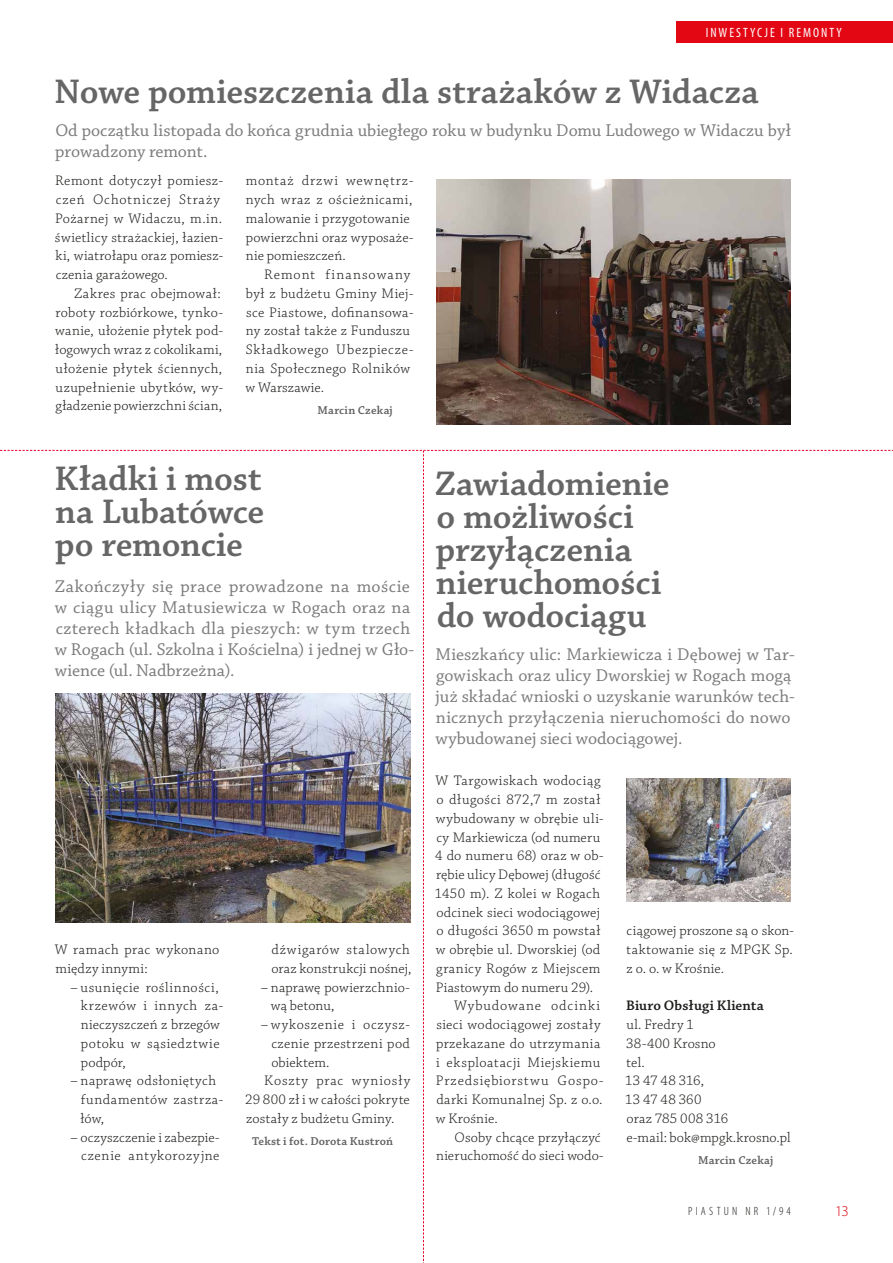
<style>
.page{position:relative;width:893px;height:1263px;background:#fff}
.page>*{position:absolute;margin:0;border:0;box-sizing:border-box;transform-origin:0 0}
.t1{font:600 36px/33px "Chaparral Pro";letter-spacing:-.005em;color:#676666}
.t2{font:18px/21px "Chaparral Pro";letter-spacing:.01em;color:#7c7b7b}
.t3{font:300 15px "Myriad Pro";color:#e30613}
.t4{font:300 14.55px/18.8px "Chaparral Pro";letter-spacing:.025em;color:#1d1d1b}
.t5{font:300 14.55px/18.8px "Chaparral Pro";letter-spacing:.005em;color:#1d1d1b;text-align:right}
.t6{font:300 14.55px "Chaparral Pro";letter-spacing:.06em;color:#1d1d1b}
.t7{font:600 14.55px "Chaparral Pro";letter-spacing:.015em;color:#1d1d1b}
.t8{font:300 14.55px "Chaparral Pro";letter-spacing:.075em;color:#1d1d1b}
.t9{font:condensed 13.5px "Myriad Pro";letter-spacing:.145em;color:#fff}
.t10{font:600 12px "Chaparral Pro";letter-spacing:.02em;color:#626161}
.t11{font:300 condensed 12px "Myriad Pro";letter-spacing:.27em;color:#1d1d1b}
</style>
<div class="page">
<div style="left:677px;top:21px;width:216px;height:22px;background:#e30613"></div>
<img style="left:55px;top:693px;width:355px;height:229px">
<img style="left:437px;top:179px;width:354px;height:245px">
<img style="left:626px;top:778px;width:165px;height:123px">
<p class="t9" style="left:706px;top:24px;width:138px">INWESTYCJE I REMONTY</p>
<h1 class="t1" style="left:55px;top:76px;width:706px">Nowe pomieszczenia dla strażaków z Widacza</h1>
<p class="t2" style="left:55px;top:120px;width:737px">Od początku listopada do końca grudnia ubiegłego roku w budynku Domu Ludowego w Widaczu był prowadzony remont.</p>
<p class="t4" style="left:55px;top:172px;width:170px">Remont dotyczył pomiesz&shy;czeń Ochotniczej Straży<br>Pożarnej w Widaczu, m.in. świetlicy strażackiej, łazien&shy;ki, wiatrołapu oraz pomiesz&shy;czenia garażowego.</p>
<p class="t4" style="left:55px;top:284px;width:169px;text-indent:19px">Zakres prac obejmował: roboty rozbiórkowe, tynko&shy;wanie, ułożenie płytek pod&shy;łogowych wraz z cokolikami, ułożenie płytek ściennych, uzupełnienie ubytków, wy&shy;gładzenie powierzchni ścian,</p>
<p class="t4" style="left:246px;top:172px;width:169px">montaż drzwi wewnętrz&shy;nych wraz z ościeżnicami, malowanie i przygotowanie powierzchni oraz wyposaże&shy;nie pomieszczeń.</p>
<p class="t4" style="left:246px;top:266px;width:169px;text-indent:19px">Remont finansowany był z budżetu Gminy Miej&shy;sce Piastowe, dofinansowa&shy;ny został także z Funduszu<br>Składkowego Ubezpiecze&shy;nia Społecznego Rolników w Warszawie.</p>
<p class="t10" style="left:318px;top:403px;width:77px">Marcin Czekaj</p>
<h1 class="t1" style="left:55px;top:463px;width:211px;text-align:justify">Kładki i most na Lubatówce po remoncie</h1>
<p class="t2" style="left:55px;top:576px;width:361px">Zakończyły się prace prowadzone na moście w ciągu ulicy Matusiewicza w Rogach oraz na czterech kładkach dla pieszych: w tym trzech w Rogach (ul. Szkolna i Kościelna) i jednej w Gło&shy;wience (ul. Nadbrzeżna).</p>
<p class="t4" style="left:55px;top:941px;width:166px">W ramach prac wykonano między innymi:</p>
<p class="t4" style="left:81px;top:978px;width:144px;text-indent:-10px">– usunięcie roślinności, krzewów i innych za&shy;nieczyszczeń z brzegów potoku w sąsiedztwie podpór,</p>
<p class="t4" style="left:81px;top:1072px;width:144px;text-indent:-10px">– naprawę odsłoniętych fundamentów zastrza&shy;łów,</p>
<p class="t5" style="left:70px;top:1128px;width:151px">– oczyszczenie i zabezpie&shy;czenie antykorozyjne</p>
<p class="t4" style="left:271px;top:941px;width:142px">dźwigarów stalowych oraz konstrukcji nośnej,</p>
<p class="t4" style="left:271px;top:978px;width:140px;text-indent:-10px">– naprawę powierzchnio&shy;wą betonu,</p>
<p class="t4" style="left:261px;top:1016px;width:151px">– wykoszenie i oczysz-</p>
<p class="t4" style="left:271px;top:1034px;width:140px">czenie przestrzeni pod</p>
<p class="t4" style="left:271px;top:1053px;width:60px">obiektem.</p>
<p class="t8" style="left:264px;top:1073px;width:148px">Koszty prac wyniosły</p>
<p class="t4" style="left:245px;top:1091px;width:166px">29 800 zł i w całości pokryte</p>
<p class="t4" style="left:246px;top:1109px;width:150px">zostały z budżetu Gminy.</p>
<p class="t10" style="left:252px;top:1134px;width:143px">Tekst i fot. Dorota Kustroń</p>
<h1 class="t1" style="left:435px;top:468px;width:236px">Zawiadomienie o możliwości przyłączenia nieruchomości do wodociągu</h1>
<p class="t2" style="left:435px;top:645px;width:361px">Mieszkańcy ulic: Markiewicza i Dębowej w Tar&shy;gowiskach oraz ulicy Dworskiej w Rogach mogą już składać wnioski o uzyskanie warunków tech&shy;nicznych przyłączenia nieruchomości do nowo wybudowanej sieci wodociągowej.</p>
<p class="t4" style="left:435px;top:772px;width:167px">W Targowiskach wodociąg</p>
<p class="t4" style="left:436px;top:791px;width:166px">o długości 872,7 m został</p>
<p class="t4" style="left:436px;top:809px;width:169px">wybudowany w obrębie uli-</p>
<p class="t4" style="left:436px;top:828px;width:165px">cy Markiewicza (od numeru</p>
<p class="t4" style="left:435px;top:847px;width:170px">4 do numeru 68) oraz w ob-</p>
<p class="t4" style="left:436px;top:866px;width:166px">rębie ulicy Dębowej (długość</p>
<p class="t4" style="left:435px;top:884px;width:167px">1450 m). Z kolei w Rogach</p>
<p class="t4" style="left:436px;top:903px;width:166px">odcinek sieci wodociągowej</p>
<p class="t4" style="left:436px;top:922px;width:166px">o długości 3650 m powstał</p>
<p class="t4" style="left:436px;top:941px;width:166px">w obrębie ul. Dworskiej (od</p>
<p class="t4" style="left:436px;top:959px;width:166px">granicy Rogów z Miejscem</p>
<p class="t4" style="left:436px;top:978px;width:159px">Piastowym do numeru 29).</p>
<p class="t4" style="left:454px;top:997px;width:148px">Wybudowane odcinki</p>
<p class="t4" style="left:436px;top:1016px;width:166px">sieci wodociągowej zostały</p>
<p class="t4" style="left:436px;top:1035px;width:166px">przekazane do utrzymania</p>
<p class="t4" style="left:436px;top:1053px;width:166px">i eksploatacji Miejskiemu</p>
<p class="t6" style="left:436px;top:1073px;width:169px">Przedsiębiorstwu Gospo-</p>
<p class="t4" style="left:436px;top:1091px;width:168px">darki Komunalnej Sp. z o.o.</p>
<p class="t4" style="left:436px;top:1109px;width:63px">w Krośnie.</p>
<p class="t4" style="left:455px;top:1128px;width:147px">Osoby chcące przyłączyć</p>
<p class="t4" style="left:436px;top:1147px;width:169px">nieruchomość do sieci wodo-</p>
<p class="t4" style="left:626px;top:922px;width:169px;text-align:justify">ciągowej proszone są o skon&shy;taktowanie się z MPGK Sp. z o. o. w Krośnie.</p>
<p class="t7" style="left:626px;top:997px;width:139px">Biuro Obsługi Klienta</p>
<p class="t5" style="left:625px;top:1016px;width:167px;text-align:left">ul. Fredry 1<br>38-400 Krosno<br>tel.<br>13 47 48 316,<br>13 47 48 360<br>oraz 785 008 316<br>e-mail: bok@mpgk.krosno.pl</p>
<p class="t10" style="left:698px;top:1153px;width:77px">Marcin Czekaj</p>
<p class="t11" style="left:688px;top:1204px;width:104px">PIASTUN NR 1/94</p>
<p class="t3" style="left:835px;top:1203px;width:15px">13</p>
</div>
